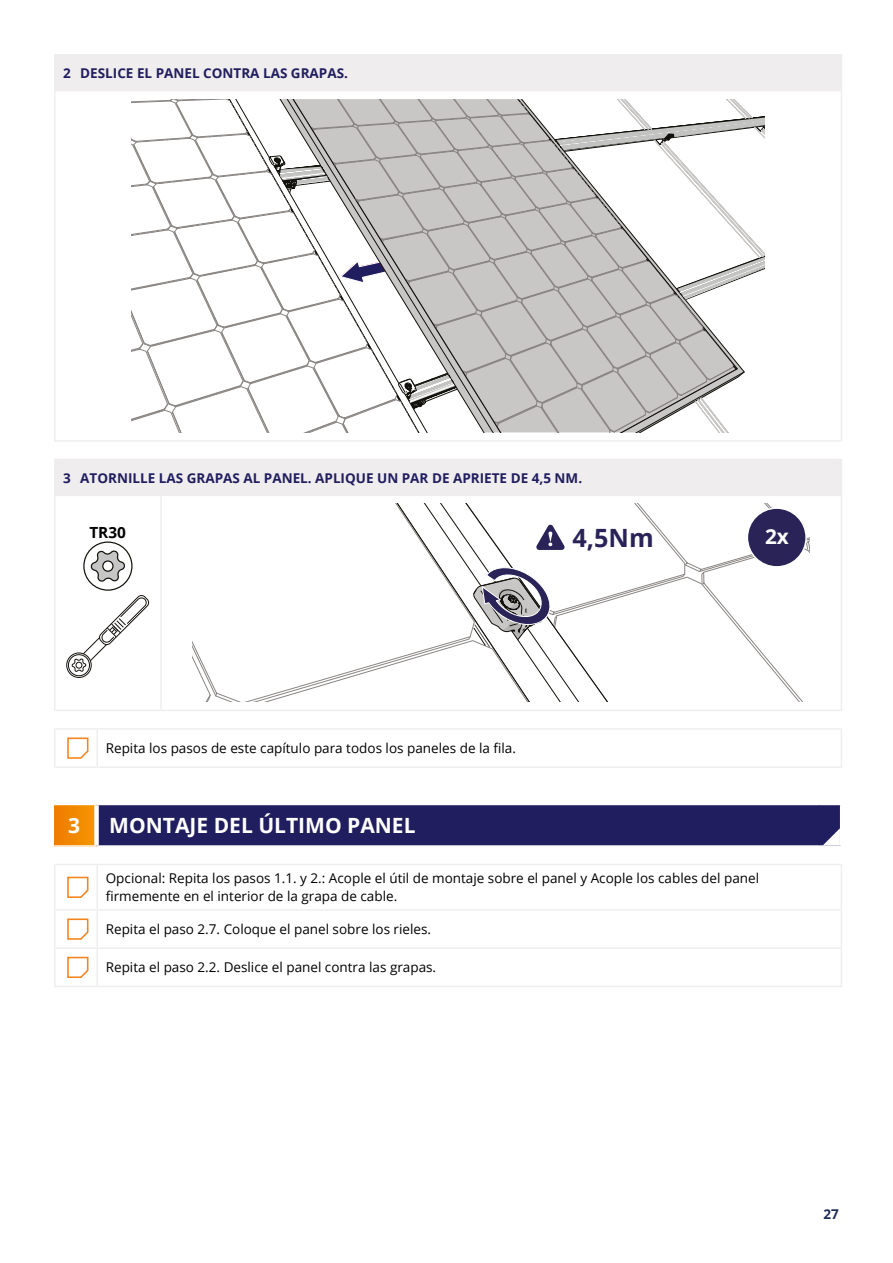
<style>
.page{position:relative;width:893px;height:1263px;background:#fff}
.page>*{position:absolute;margin:0;border:0;box-sizing:border-box;transform-origin:0 0}
.t1{font:700 25.2px "Open Sans";color:#292358}
.Heading_1_VarA{font:700 21px "Open Sans";color:#fff}
.Chapter_1_continue{font:700 21px "Open Sans";color:#fff}
.t2{font:700 20.7px "Open Sans";color:#fff}
.t3{font:700 15.3px "Open Sans";color:#000}
.body_1{font:13.5px/18px "Open Sans";color:#000}
.ol_1_continue{font:700 13.5px "Open Sans";color:#201e5e}
.t4{font:700 13.5px "Open Sans";color:#222d57}
</style>
<div class="page">
<div style="left:55px;top:55px;width:786px;height:36px;background:#f0edef"></div>
<hr style="left:54px;top:54px;width:788px;height:2px;background:#f0edef">
<hr style="left:54px;top:56px;width:2px;height:34px;background:#f0edef">
<hr style="left:841px;top:56px;width:1px;height:34px;background:#f0edef">
<hr style="left:54px;top:90px;width:788px;height:1px;background:#f0edef">
<hr style="left:54px;top:91px;width:2px;height:349px;background:#f0edef">
<hr style="left:841px;top:91px;width:1px;height:349px;background:#f0edef">
<hr style="left:54px;top:440px;width:788px;height:2px;background:#f0edef">
<svg style="left:131px;top:99px;width:634px;height:334px"></svg>
<div style="left:55px;top:459px;width:786px;height:36px;background:#f0edef"></div>
<hr style="left:54px;top:459px;width:107px;height:1px;background:#f0edef">
<hr style="left:54px;top:460px;width:2px;height:35px;background:#f0edef">
<hr style="left:161px;top:459px;width:681px;height:1px;background:#f0edef">
<hr style="left:841px;top:460px;width:1px;height:35px;background:#f0edef">
<hr style="left:54px;top:495px;width:107px;height:1px;background:#f0edef">
<hr style="left:54px;top:496px;width:2px;height:214px;background:#f0edef">
<hr style="left:161px;top:495px;width:681px;height:1px;background:#f0edef">
<hr style="left:160px;top:496px;width:2px;height:214px;background:#f0edef">
<hr style="left:841px;top:496px;width:1px;height:214px;background:#f0edef">
<hr style="left:54px;top:710px;width:107px;height:1px;background:#f0edef">
<hr style="left:161px;top:710px;width:681px;height:1px;background:#f0edef">
<svg style="left:67px;top:653px;width:24px;height:24px"></svg>
<div style="left:66px;top:652px;width:26px;height:26px;border:1px solid #13110c;border-radius:50%"></div>
<div style="left:68px;top:654px;width:22px;height:22px;border:1px solid #13110c;border-radius:50%"></div>
<svg style="left:72px;top:541px;width:78px;height:131px"></svg>
<svg style="left:193px;top:643px;width:40px;height:59px"></svg>
<svg style="left:233px;top:504px;width:576px;height:198px"></svg>
<hr style="left:54px;top:728px;width:43px;height:2px;background:#f0edef">
<hr style="left:54px;top:730px;width:2px;height:36px;background:#f0edef">
<hr style="left:97px;top:728px;width:745px;height:2px;background:#f0edef">
<hr style="left:97px;top:730px;width:1px;height:36px;background:#f0edef">
<hr style="left:841px;top:730px;width:1px;height:36px;background:#f0edef">
<hr style="left:54px;top:766px;width:43px;height:2px;background:#f0edef">
<hr style="left:97px;top:766px;width:745px;height:2px;background:#f0edef">
<svg style="left:67px;top:737px;width:21px;height:22px"></svg>
<div style="left:54px;top:804px;width:43px;height:42px;background:#f18900"></div>
<hr style="left:54px;top:804px;width:43px;height:1px;background:#fff">
<hr style="left:54px;top:845px;width:43px;height:2px;background:#fff">
<div style="left:94px;top:805px;width:5px;height:40px;background:#fff"></div>
<svg style="left:97px;top:804px;width:744px;height:42px;background:#2b2a66"></svg>
<hr style="left:54px;top:864px;width:43px;height:1px;background:#f0edef">
<hr style="left:54px;top:865px;width:2px;height:44px;background:#f0edef">
<hr style="left:97px;top:864px;width:745px;height:1px;background:#f0edef">
<hr style="left:97px;top:865px;width:1px;height:44px;background:#f0edef">
<hr style="left:841px;top:865px;width:1px;height:44px;background:#f0edef">
<hr style="left:54px;top:909px;width:43px;height:2px;background:#f0edef">
<hr style="left:54px;top:911px;width:2px;height:36px;background:#f0edef">
<hr style="left:97px;top:909px;width:745px;height:2px;background:#f0edef">
<hr style="left:97px;top:911px;width:1px;height:36px;background:#f0edef">
<hr style="left:841px;top:911px;width:1px;height:36px;background:#f0edef">
<hr style="left:54px;top:947px;width:43px;height:2px;background:#f0edef">
<hr style="left:54px;top:949px;width:2px;height:37px;background:#f0edef">
<hr style="left:97px;top:947px;width:745px;height:2px;background:#f0edef">
<hr style="left:97px;top:949px;width:1px;height:37px;background:#f0edef">
<hr style="left:841px;top:949px;width:1px;height:37px;background:#f0edef">
<hr style="left:54px;top:986px;width:43px;height:1px;background:#f0edef">
<hr style="left:97px;top:986px;width:745px;height:1px;background:#f0edef">
<svg style="left:67px;top:876px;width:21px;height:22px"></svg>
<svg style="left:67px;top:918px;width:21px;height:22px"></svg>
<svg style="left:67px;top:957px;width:21px;height:21px"></svg>
<p class="ol_1_continue" style="left:63px;top:63px;width:286px">2 DESLICE EL PANEL CONTRA LAS GRAPAS.</p>
<p class="ol_1_continue" style="left:63px;top:468px;width:520px">3 ATORNILLE LAS GRAPAS AL PANEL. APLIQUE UN PAR DE APRIETE DE 4,5 NM.</p>
<p class="t3" style="left:89px;top:522px;width:38px">TR30</p>
<p class="t1" style="left:572px;top:520px;width:83px">4,5Nm</p>
<p class="t2" style="left:765px;top:522px;width:25px">2x</p>
<p class="body_1" style="left:106px;top:739px;width:412px">Repita los pasos de este capítulo para todos los paneles de la fila.</p>
<p class="Chapter_1_continue" style="left:68px;top:811px;width:13px">3</p>
<p class="Heading_1_VarA" style="left:109px;top:811px;width:308px">MONTAJE DEL ÚLTIMO PANEL</p>
<p class="body_1" style="left:106px;top:869px;width:655px">Opcional: Repita los pasos 1.1. y 2.: Acople el útil de montaje sobre el panel y Acople los cables del panel firmemente en el interior de la grapa de cable.</p>
<p class="body_1" style="left:106px;top:920px;width:327px">Repita el paso 2.7. Coloque el panel sobre los rieles.</p>
<p class="body_1" style="left:106px;top:958px;width:332px">Repita el paso 2.2. Deslice el panel contra las grapas.</p>
<p class="t4" style="left:824px;top:1205px;width:17px">27</p>
</div>
